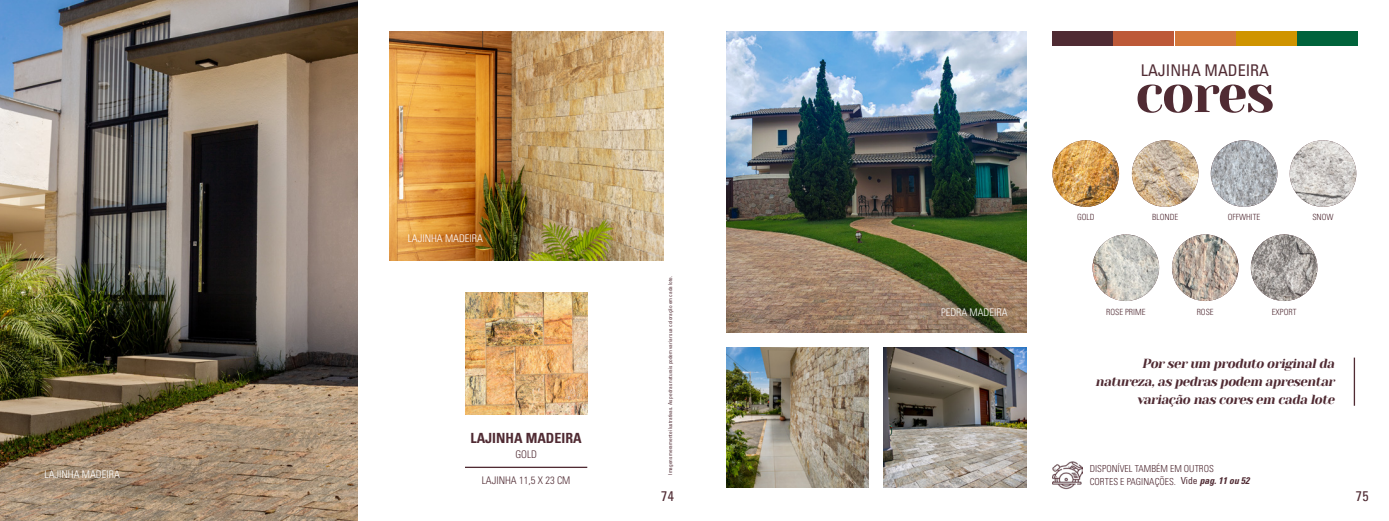
<style>
.page{position:relative;width:1389px;height:521px;background:#fff}
.page>*{position:absolute;margin:0;border:0;box-sizing:border-box;transform-origin:0 0}
.t1{font:53.46px "Yeseva One";letter-spacing:-.035em;color:#502b33}
.t2{font:condensed 16.19px "Univers";color:#502b33}
.t3{font:700 condensed 14px "Univers";color:#502b33}
.t4{font:condensed 14px "Univers";color:#502b33}
.t5{font:italic 13.12px/17.8px "Yeseva One";color:#502b33;text-align:right}
.t6{font:300 condensed 10.5px "Univers";color:#fff}
.t7{font:300 condensed 10.5px "Univers";color:#502b33}
.t8{font:300 condensed 9.62px/12.2px "Univers";color:#502b33}
.t9{font:300 condensed 8.49px "Univers";color:#502b33}
.t10{font:condensed 5.25px "Univers";color:#502b33}
.s1{font-weight:400}
.s2{font-weight:700;font-style:italic}
</style>
<div class="page">
<img style="left:0;top:0;width:358px;height:521px">
<hr style="left:465px;top:467px;width:122px;height:1px;background:#502b33">
<img style="left:389px;top:32px;width:274px;height:228px">
<img style="left:465px;top:292px;width:122px;height:122px">
<img style="left:1132px;top:140px;width:66px;height:67px;border-radius:33px">
<div style="left:1052px;top:32px;width:61px;height:14px;background:#4f2b33"></div>
<div style="left:1113px;top:32px;width:61px;height:14px;background:#bd5938"></div>
<div style="left:1174px;top:32px;width:61px;height:14px;background:#d4783b"></div>
<div style="left:1235px;top:32px;width:61px;height:14px;background:#cf9400"></div>
<div style="left:1296px;top:32px;width:61px;height:14px;background:#00633b"></div>
<img style="left:726px;top:32px;width:300px;height:300px">
<img style="left:883px;top:347px;width:143px;height:141px">
<img style="left:726px;top:347px;width:143px;height:141px">
<img style="left:1053px;top:461px;width:29px;height:28px">
<hr style="left:1354px;top:358px;width:1px;height:48px;background:#502b33">
<img style="left:1052px;top:140px;width:67px;height:67px;border-radius:33px">
<img style="left:1211px;top:141px;width:66px;height:66px">
<img style="left:1290px;top:140px;width:66px;height:67px;border-radius:33px">
<img style="left:1172px;top:234px;width:67px;height:67px;border-radius:33px">
<img style="left:1093px;top:234px;width:66px;height:67px;border-radius:33px">
<img style="left:1251px;top:234px;width:66px;height:67px;border-radius:33px">
<p class="t6" style="left:45px;top:468px;width:77px">LAJINHA MADEIRA</p>
<p class="t6" style="left:408px;top:232px;width:77px">LAJINHA MADEIRA</p>
<p class="t3" style="left:471px;top:429px;width:113px">LAJINHA MADEIRA</p>
<p class="t7" style="left:515px;top:448px;width:23px">GOLD</p>
<p class="t7" style="left:482px;top:474px;width:90px">LAJINHA 11,5 X 23 CM</p>
<p class="t10" style="left:667px;top:475px;width:200px;rotate:-90deg">Imagens meramente ilustrativas. As pedras naturais podem variar sua coloração em cada lote.</p>
<p class="t4" style="left:661px;top:487px;width:14px">74</p>
<p class="t6" style="left:941px;top:305px;width:68px">PEDRA MADEIRA</p>
<p class="t2" style="left:1141px;top:60px;width:130px">LAJINHA MADEIRA</p>
<h1 class="t1" style="left:1135px;top:54px;width:141px">cores</h1>
<p class="t9" style="left:1077px;top:212px;width:19px">GOLD</p>
<p class="t9" style="left:1152px;top:212px;width:28px">BLONDE</p>
<p class="t9" style="left:1228px;top:212px;width:34px">OFFWHITE</p>
<p class="t9" style="left:1312px;top:212px;width:23px">SNOW</p>
<p class="t9" style="left:1106px;top:307px;width:41px">ROSE PRIME</p>
<p class="t9" style="left:1197px;top:307px;width:19px">ROSE</p>
<p class="t9" style="left:1272px;top:307px;width:26px">EXPORT</p>
<p class="t5" style="left:1095px;top:354px;width:244px">Porserum produto originalda natureza,aspedraspodem apresentar variação nascoresem cada lote</p>
<p class="t8" style="left:1090px;top:463px;width:161px">DISPONÍVEL TAMBÉM EM OUTROS<br>CORTES E PAGINAÇÕES. <span class="s1">Vide</span> <span class="s2">pag. 11 ou 52</span></p>
<p class="t4" style="left:1356px;top:487px;width:14px">75</p>
</div>
